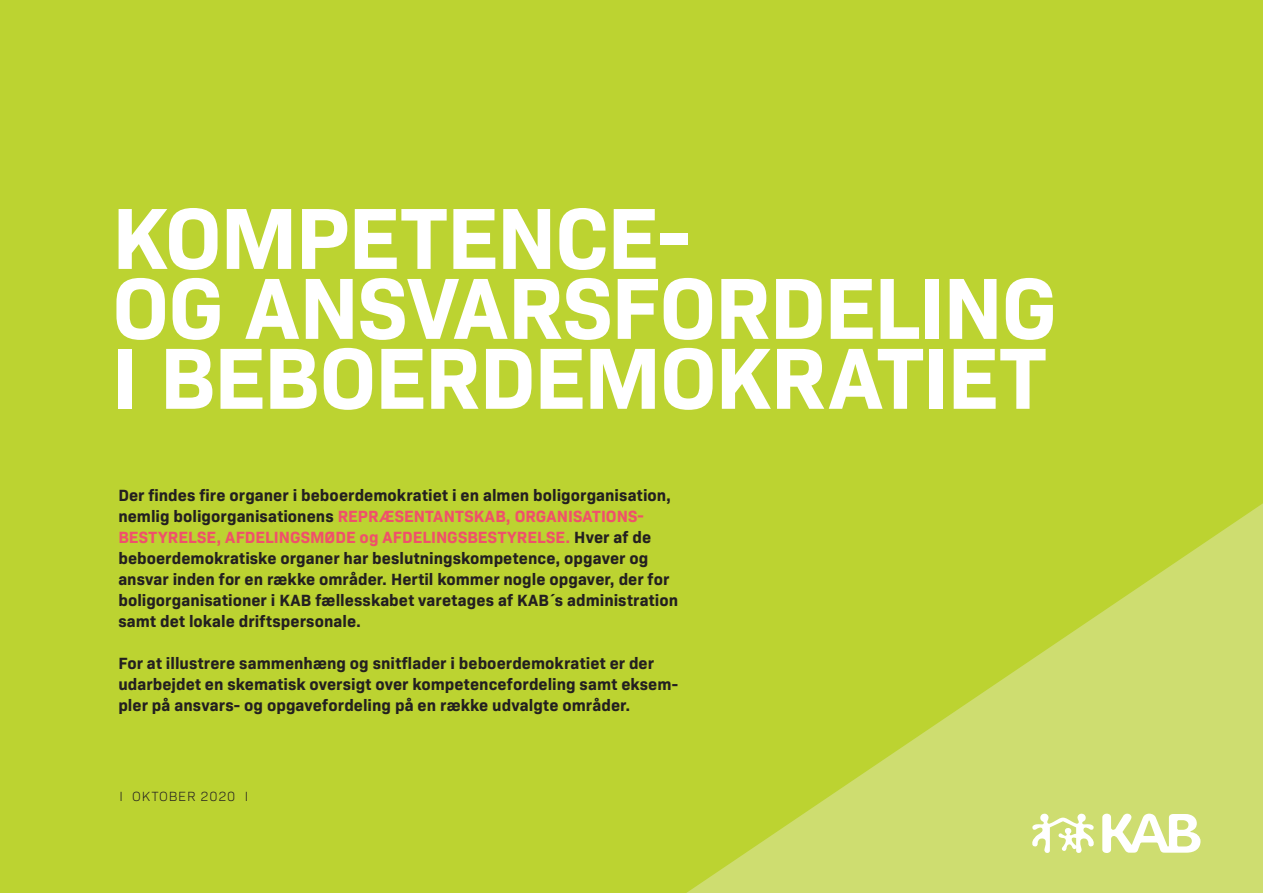
<style>
.page{position:relative;width:1263px;height:893px;background:#bcd331}
.page>*{position:absolute;margin:0;border:0;box-sizing:border-box;transform-origin:0 0}
.t1{font:700 88.05px/69.9px "Bio Sans";letter-spacing:-.02em;color:#fff}
.t2{font:700 16.5px/21px "Bio Sans";letter-spacing:.005em;color:#231f20}
.t3{font:300 13.5px "Bio Sans";letter-spacing:.06em;color:#231f20}
.s1{color:#f0506b}
</style>
<div class="page">
<svg style="left:686px;top:503px;width:577px;height:390px"></svg>
<svg style="left:1032px;top:813px;width:62px;height:40px;background:#e1eaa9"></svg>
<svg style="left:1102px;top:814px;width:98px;height:39px;background:#eaf0c1"></svg>
<p class="t1" style="left:112px;top:196px;width:947px">KOMPETENCE-<br>OG ANSVARSFORDELING<br>I BEBOERDEMOKRATIET</p>
<p class="t2" style="left:118px;top:483px;width:561px">Der findes fire organer i beboerdemokratiet i en almen boligorganisation, nemlig boligorganisationens <span class="s1">REPRÆSENTANTSKAB, ORGANISATIONS-BESTYRELSE, AFDELINGSMØDE og AFDELINGSBESTYRELSE.</span> Hver af de beboerdemokratiske organer har beslutningskompetence, opgaver og ansvar inden for en række områder. Hertil kommer nogle opgaver, der for boligorganisationer i KAB fællesskabet varetages af KAB´s administration samt det lokale driftspersonale.</p>
<p class="t2" style="left:118px;top:651px;width:561px">For at illustrere sammenhæng og snitflader i beboerdemokratiet er der udarbejdet en skematisk oversigt over kompetencefordeling samt eksem&shy;pler på ansvars- og opgavefordeling på en række udvalgte områder.</p>
<p class="t3" style="left:119px;top:787px;width:130px">I OKTOBER 2020 I</p>
</div>
